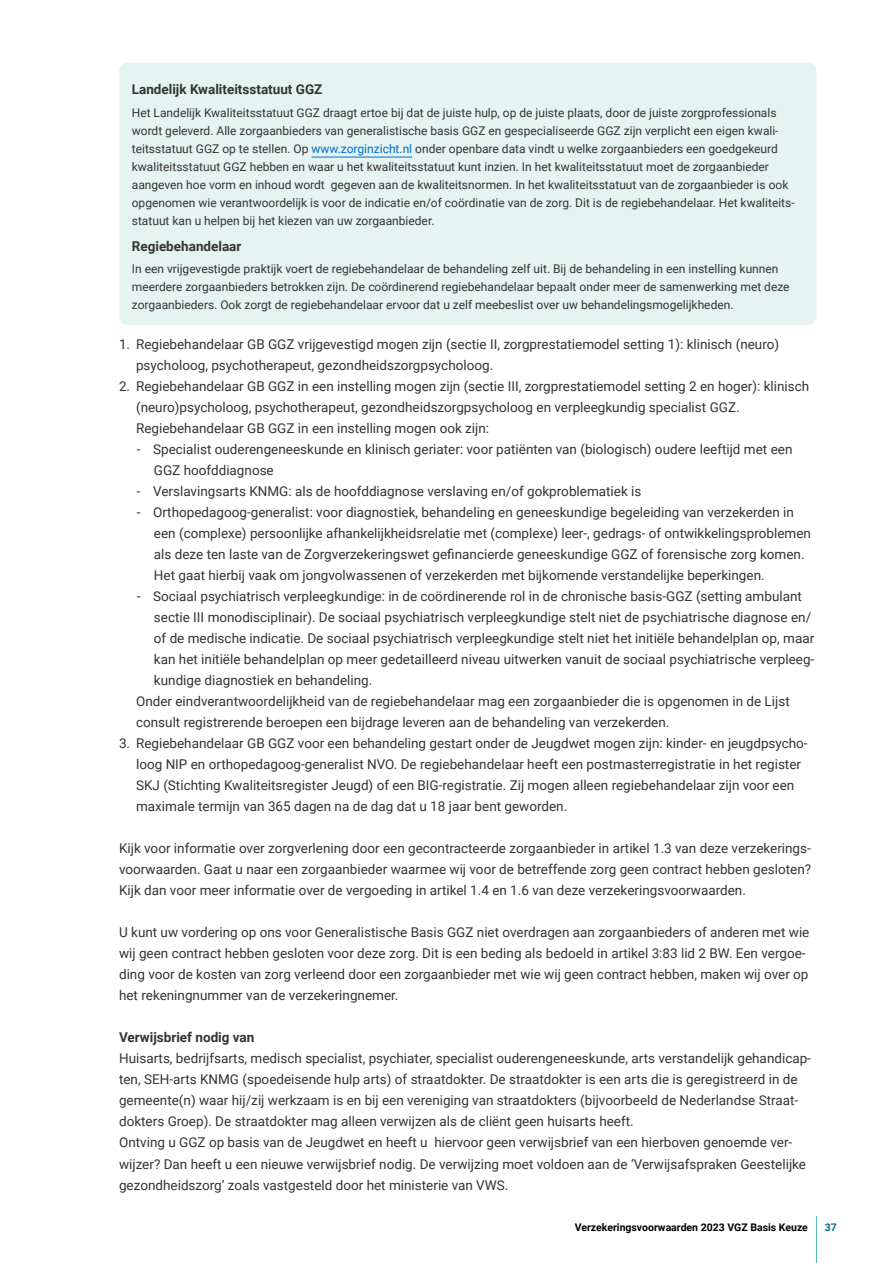
<style>
.page{position:relative;width:893px;height:1263px;background:#fff}
.page>*{position:absolute;margin:0;border:0;box-sizing:border-box;transform-origin:0 0}
._0_plat_inspring_10m{font:13.5px/21px "Roboto";color:#333}
.kader_boven{font:700 13.5px "Roboto";color:#333}
.H4_kop{font:700 13.5px "Roboto";color:#333}
.kader_onder{font:12px/18px "Roboto";color:#333}
.t1{font:700 10.5px "Roboto";color:#000}
.t2{font:700 10.5px "Roboto";color:#006b70}
.s1{color:#006fce}
.s2{font-family:"Roboto Regular 2"}
</style>
<div class="page">
<hr style="left:816px;top:1216px;width:1px;height:47px;background:#52bbb3">
<div style="left:119px;top:63px;width:697px;height:40px;background:#e5f3f1"></div>
<div style="left:119px;top:103px;width:697px;height:117px;background:#e5f3f1"></div>
<hr style="left:311px;top:157px;width:101px;height:1px;background:#006fce">
<div style="left:119px;top:220px;width:697px;height:40px;background:#e5f3f1"></div>
<div style="left:119px;top:260px;width:697px;height:65px;background:#e5f3f1"></div>
<p class="kader_boven" style="left:132px;top:80px;width:192px">Landelijk Kwaliteitsstatuut GGZ</p>
<p class="kader_onder" style="left:132px;top:103px;width:664px">Het Landelijk Kwaliteitsstatuut GGZ draagt ertoe bij dat de juiste hulp, op de juiste plaats, door de juiste zorgprofessionals wordt geleverd. Alle zorgaanbieders van generalistische basis GGZ en gespecialiseerde GGZ zijn verplicht een eigen kwali&shy;teitsstatuut GGZ op te stellen. Op <span class="s1">www.zorginzicht.nl</span> onder openbare data vindt u welke zorgaanbieders een goedgekeurd kwaliteitsstatuut GGZ hebben en waar u het kwaliteitsstatuut kunt inzien. In het kwaliteitsstatuut moet de zorgaanbieder aangeven hoe vorm en inhoud wordt gegeven aan de kwaliteitsnormen. In het kwaliteitsstatuut van de zorgaanbieder is ook opgenomen wie verantwoordelijk is voor de indicatie en/of coördinatie van de zorg. Dit is de regiebehandelaar. Het kwaliteits&shy;statuut kan u helpen bij het kiezen van uw zorgaanbieder.</p>
<p class="kader_boven" style="left:132px;top:237px;width:111px">Regiebehandelaar</p>
<p class="kader_onder" style="left:132px;top:260px;width:659px">In een vrijgevestigde praktijk voert de regiebehandelaar de behandeling zelf uit. Bij de behandeling in een instelling kunnen meerdere zorgaanbieders betrokken zijn. De coördinerend regiebehandelaar bepaalt onder meer de samenwerking met deze zorgaanbieders. Ook zorgt de regiebehandelaar ervoor dat u zelf meebeslist over uw behandelingsmogelijkheden.</p>
<p class="_0_plat_inspring_10m" style="left:136px;top:333px;width:644px;text-indent:-17px">1. Regiebehandelaar GB GGZ vrijgevestigd mogen zijn (sectie II, zorgprestatiemodel setting 1): klinisch (neuro) psycholoog, psychotherapeut, gezondheidszorgpsycholoog.</p>
<p class="_0_plat_inspring_10m" style="left:136px;top:375px;width:675px;text-indent:-17px">2. Regiebehandelaar GB GGZ in een instelling mogen zijn (sectie III, zorgprestatiemodel setting 2 en hoger): klinisch (neuro)psycholoog, psychotherapeut, gezondheidszorgpsycholoog en verpleegkundig specialist GGZ.</p>
<p class="_0_plat_inspring_10m" style="left:136px;top:417px;width:355px">Regiebehandelaar GB GGZ in een instelling mogen ook zijn:</p>
<p class="_0_plat_inspring_10m" style="left:154px;top:438px;width:640px;text-indent:-17px">- Specialist ouderengeneeskunde en klinisch geriater: voor patiënten van (biologisch) oudere leeftijd met een<br>GGZ hoofddiagnose</p>
<p class="_0_plat_inspring_10m" style="left:137px;top:480px;width:506px">- Verslavingsarts KNMG: als de hoofddiagnose verslaving en/of gokproblematiek is</p>
<p class="_0_plat_inspring_10m" style="left:154px;top:501px;width:658px;text-indent:-17px">- Orthopedagoog-generalist: voor diagnostiek, behandeling en geneeskundige begeleiding van verzekerden in een (complexe) persoonlijke afhankelijkheidsrelatie met (complexe) leer-, gedrags- of ontwikkelingsproblemen <span class="s2">als deze ten laste van de Zorgverzekeringswet gefinancierde geneeskundige GGZ of forensische zorg komen.<br></span>Het gaat hierbij vaak om jongvolwassenen of verzekerden met bijkomende verstandelijke beperkingen.</p>
<p class="_0_plat_inspring_10m" style="left:154px;top:585px;width:662px;text-indent:-17px">- Sociaal psychiatrisch verpleegkundige: in de coördinerende rol in de chronische basis-GGZ (setting ambulant sectie III monodisciplinair). De sociaal psychiatrisch verpleegkundige stelt niet de psychiatrische diagnose en/ of de medische indicatie. De sociaal psychiatrisch verpleegkundige stelt niet het initiële behandelplan op, maar kan het initiële behandelplan op meer gedetailleerd niveau uitwerken vanuit de sociaal psychiatrische verpleeg&shy;kundige diagnostiek en behandeling.</p>
<p class="_0_plat_inspring_10m" style="left:136px;top:691px;width:655px">Onder eindverantwoordelijkheid van de regiebehandelaar mag een zorgaanbieder die is opgenomen in de Lijst consult registrerende beroepen een bijdrage leveren aan de behandeling van verzekerden.</p>
<p class="_0_plat_inspring_10m" style="left:136px;top:732px;width:673px;text-indent:-17px">3. Regiebehandelaar GB GGZ voor een behandeling gestart onder de Jeugdwet mogen zijn: kinder- en jeugdpsycho&shy;loog NIP en orthopedagoog-generalist NVO. De regiebehandelaar heeft een postmasterregistratie in het register SKJ (Stichting Kwaliteitsregister Jeugd) of een BIG-registratie. Zij mogen alleen regiebehandelaar zijn voor een maximale termijn van 365 dagen na de dag dat u 18 jaar bent geworden.</p>
<p class="_0_plat_inspring_10m" style="left:119px;top:837px;width:694px;text-align:justify">Kijk voor informatie over zorgverlening door een gecontracteerde zorgaanbieder in artikel 1.3 van deze verzekerings&shy;voorwaarden. Gaat u naar een zorgaanbieder waarmee wij voor de betreffende zorg geen contract hebben gesloten?<br>Kijk dan voor meer informatie over de vergoeding in artikel 1.4 en 1.6 van deze verzekeringsvoorwaarden.</p>
<p class="_0_plat_inspring_10m" style="left:119px;top:922px;width:692px">U kunt uw vordering op ons voor Generalistische Basis GGZ niet overdragen aan zorgaanbieders of anderen met wie wij geen contract hebben gesloten voor deze zorg. Dit is een beding als bedoeld in artikel 3:83 lid 2 BW. Een vergoe&shy;ding voor de kosten van zorg verleend door een zorgaanbieder met wie wij geen contract hebben, maken wij over op het rekeningnummer van de verzekeringnemer.</p>
<p class="H4_kop" style="left:119px;top:1028px;width:137px">Verwijsbrief nodig van</p>
<p class="_0_plat_inspring_10m" style="left:119px;top:1048px;width:693px">Huisarts, bedrijfsarts, medisch specialist, psychiater, specialist ouderengeneeskunde, arts verstandelijk gehandicap&shy;ten, SEH-arts KNMG (spoedeisende hulp arts) of straatdokter. De straatdokter is een arts die is geregistreerd in de gemeente(n) waar hij/zij werkzaam is en bij een vereniging van straatdokters (bijvoorbeeld de Nederlandse Straat&shy;dokters Groep). De straatdokter mag alleen verwijzen als de cliënt geen huisarts heeft.</p>
<p class="_0_plat_inspring_10m" style="left:119px;top:1132px;width:688px">Ontving u GGZ op basis van de Jeugdwet en heeft u hiervoor geen verwijsbrief van een hierboven genoemde ver&shy;wijzer? Dan heeft u een nieuwe verwijsbrief nodig. De verwijzing moet voldoen aan de ‘Verwijsafspraken Geestelijke gezondheidszorg’ zoals vastgesteld door het ministerie van VWS.</p>
<p class="t1" style="left:575px;top:1220px;width:235px">Verzekeringsvoorwaarden 2023 VGZ Basis Keuze</p>
<p class="t2" style="left:825px;top:1220px;width:14px">37</p>
</div>
